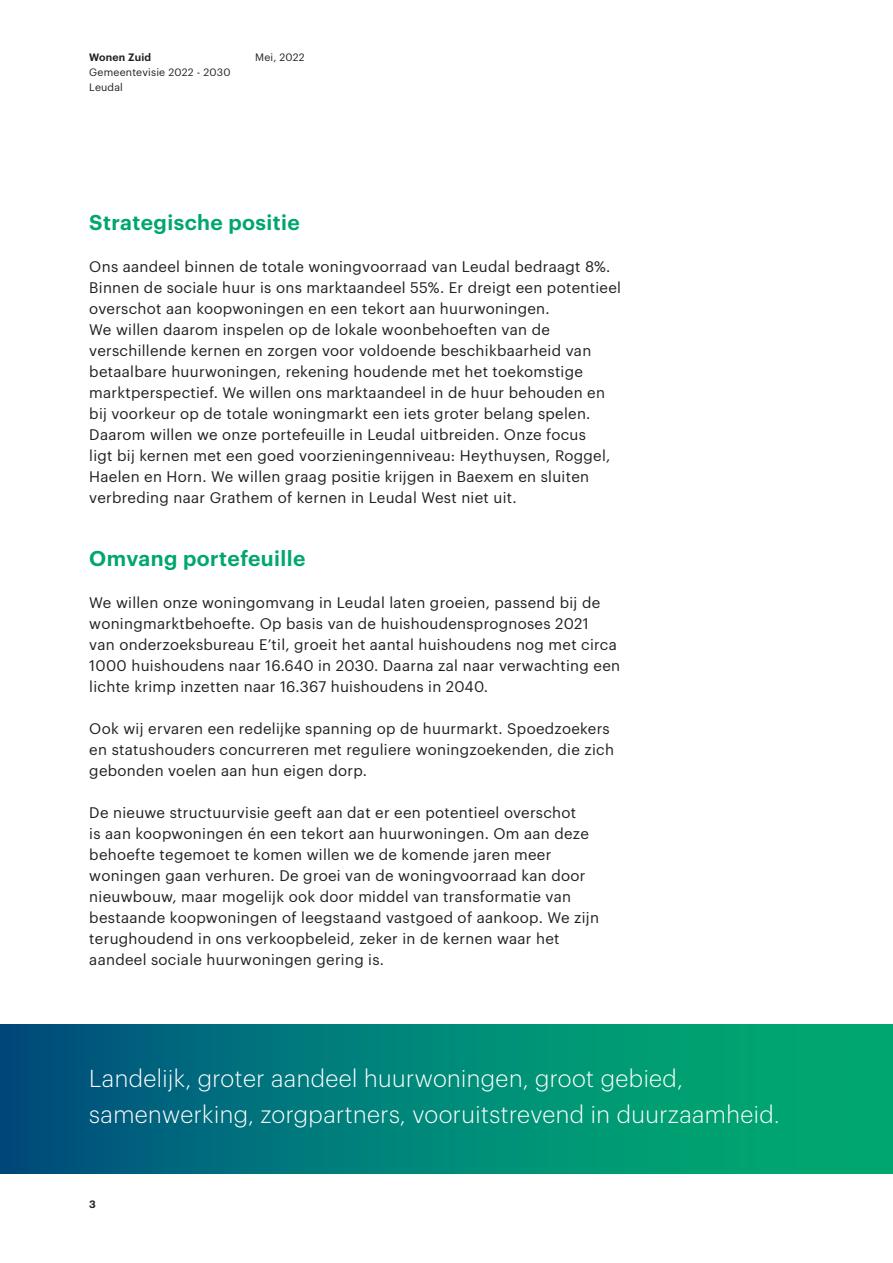
<style>
.page{position:relative;width:893px;height:1263px;background:#fff}
.page>*{position:absolute;margin:0;border:0;box-sizing:border-box;transform-origin:0 0}
.KOP_19{font:300 24px/36px "Graphik";letter-spacing:.02em;color:#fff}
.LOPENDE_TEKST_10{font:600 21px "Graphik";letter-spacing:.02em;color:#00a670}
.LOPENDE_TEKST_10-2{font:15px/21px "Graphik";letter-spacing:.02em;color:#231f20}
.t1{font:10.5px/14.7px "Graphik";letter-spacing:.02em;color:#231f20}
.t2{font:600 10.5px "Graphik";letter-spacing:.02em;color:#231f20}
</style>
<div class="page">
<div style="left:0;top:1025px;width:893px;height:149px;background:linear-gradient(to right,#005380,#00b570)"></div>
<p class="t2" style="left:89px;top:49px;width:63px">Wonen Zuid</p>
<p class="t1" style="left:89px;top:64px;width:143px">Gemeentevisie 2022 - 2030<br>Leudal</p>
<p class="t1" style="left:255px;top:49px;width:51px">Mei, 2022</p>
<p class="LOPENDE_TEKST_10" style="left:89px;top:206px;width:212px">Strategische positie</p>
<p class="LOPENDE_TEKST_10-2" style="left:89px;top:255px;width:533px">Ons aandeel binnen de totale woningvoorraad van Leudal bedraagt 8%.<br>Binnen de sociale huur is ons marktaandeel 55%. Er dreigt een potentieel overschot aan koopwoningen en een tekort aan huurwoningen.<br>We willen daarom inspelen op de lokale woonbehoeften van de verschillende kernen en zorgen voor voldoende beschikbaarheid van betaalbare huurwoningen, rekening houdende met het toekomstige marktperspectief. We willen ons marktaandeel in de huur behouden en bij voorkeur op de totale woningmarkt een iets groter belang spelen.<br>Daarom willen we onze portefeuille in Leudal uitbreiden. Onze focus<br>ligt bij kernen met een goed voorzieningenniveau: Heythuysen, Roggel, Haelen en Horn. We willen graag positie krijgen in Baexem en sluiten verbreding naar Grathem of kernen in Leudal West niet uit.</p>
<p class="LOPENDE_TEKST_10" style="left:89px;top:542px;width:218px">Omvang portefeuille</p>
<p class="LOPENDE_TEKST_10-2" style="left:89px;top:591px;width:532px">We willen onze woningomvang in Leudal laten groeien, passend bij de woningmarktbehoefte. Op basis van de huishoudensprognoses 2021<br>van onderzoeksbureau E’til, groeit het aantal huishoudens nog met circa 1000 huishoudens naar 16.640 in 2030. Daarna zal naar verwachting een lichte krimp inzetten naar 16.367 huishoudens in 2040.</p>
<p class="LOPENDE_TEKST_10-2" style="left:89px;top:717px;width:526px">Ook wij ervaren een redelijke spanning op de huurmarkt. Spoedzoekers en statushouders concurreren met reguliere woningzoekenden, die zich gebonden voelen aan hun eigen dorp.</p>
<p class="LOPENDE_TEKST_10-2" style="left:89px;top:801px;width:511px">De nieuwe structuurvisie geeft aan dat er een potentieel overschot<br>is aan koopwoningen én een tekort aan huurwoningen. Om aan deze behoefte tegemoet te komen willen we de komende jaren meer woningen gaan verhuren. De groei van de woningvoorraad kan door nieuwbouw, maar mogelijk ook door middel van transformatie van bestaande koopwoningen of leegstaand vastgoed of aankoop. We zijn terughoudend in ons verkoopbeleid, zeker in de kernen waar het</p>
<p class="LOPENDE_TEKST_10-2" style="left:89px;top:948px;width:296px">aandeel sociale huurwoningen gering is.</p>
<p class="KOP_19" style="left:89px;top:1058px;width:692px">Landelijk, groter aandeel huurwoningen, groot gebied, samenwerking, zorgpartners, vooruitstrevend in duurzaamheid.</p>
<p class="t2" style="left:89px;top:1196px;width:8px">3</p>
</div>
